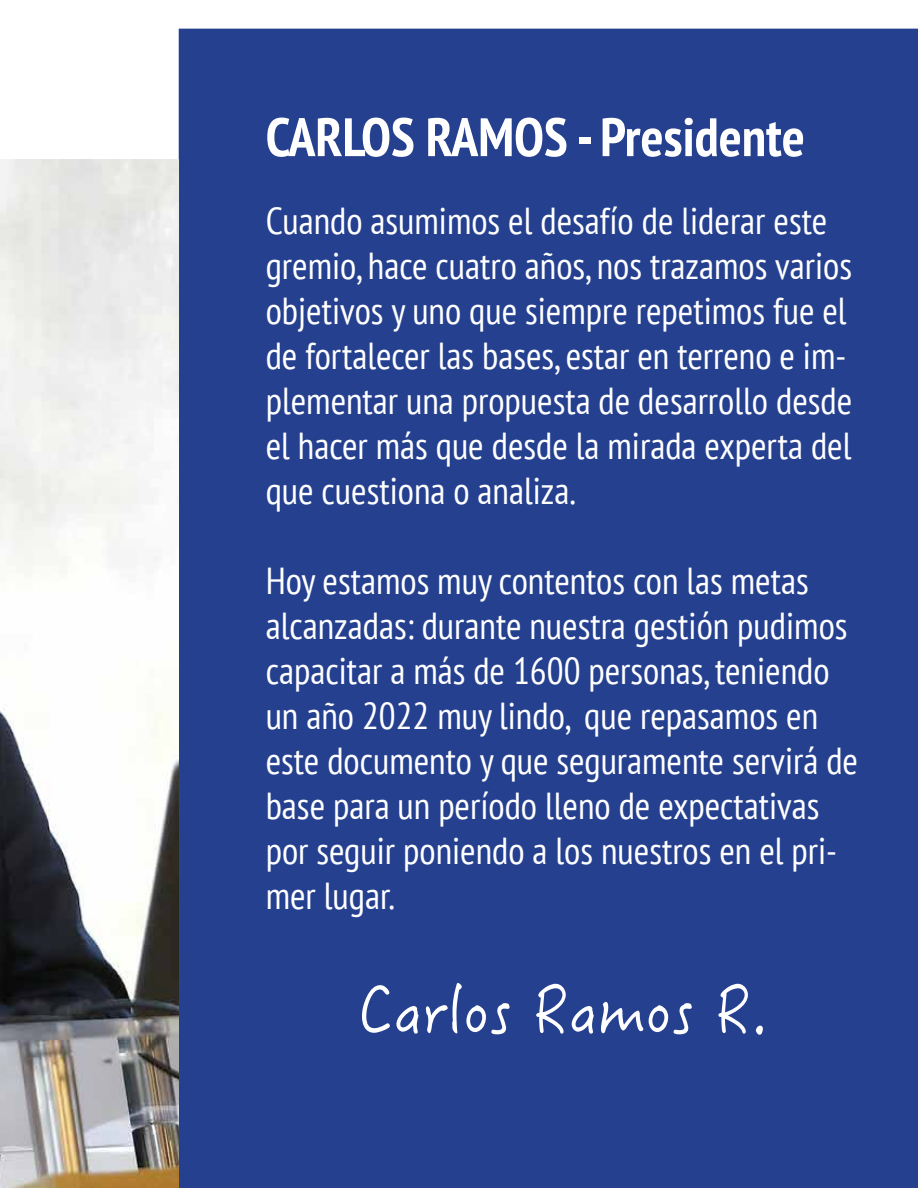
<style>
.page{position:relative;width:918px;height:1188px;background:#fff}
.page>*{position:absolute;margin:0;border:0;box-sizing:border-box;transform-origin:0 0}
.t1{font:64.5px "Hanzi Pen SC W3";color:#fff}
.t2{font:700 condensed 54px "PT Sans";color:#fff}
.t3{font:condensed 37.5px/45px "PT Sans";color:#fff}
</style>
<div class="page">
<div style="left:179px;top:29px;width:739px;height:1159px;background:#25408f"></div>
<img style="left:0;top:159px;width:179px;height:1029px">
<h2 class="t2" style="left:266px;top:101px;width:541px">CARLOS RAMOS - Presidente</h2>
<p class="t3" style="left:266px;top:197px;width:588px">Cuando asumimos el desafío de liderar este gremio, hace cuatro años, nos trazamos varios objetivos y uno que siempre repetimos fue el de fortalecer las bases, estar en terreno e im&shy;plementar una propuesta de desarrollo desde el hacer más que desde la mirada experta del que cuestiona o analiza.</p>
<p class="t3" style="left:266px;top:557px;width:594px">Hoy estamos muy contentos con las metas alcanzadas: durante nuestra gestión pudimos capacitar a más de 1600 personas, teniendo un año 2022 muy lindo, que repasamos en este documento y que seguramente servirá de base para un período lleno de expectativas por seguir poniendo a los nuestros en el pri&shy;mer lugar.</p>
<h1 class="t1" style="left:359px;top:969px;width:411px">Carlos Ramos R.</h1>
</div>
